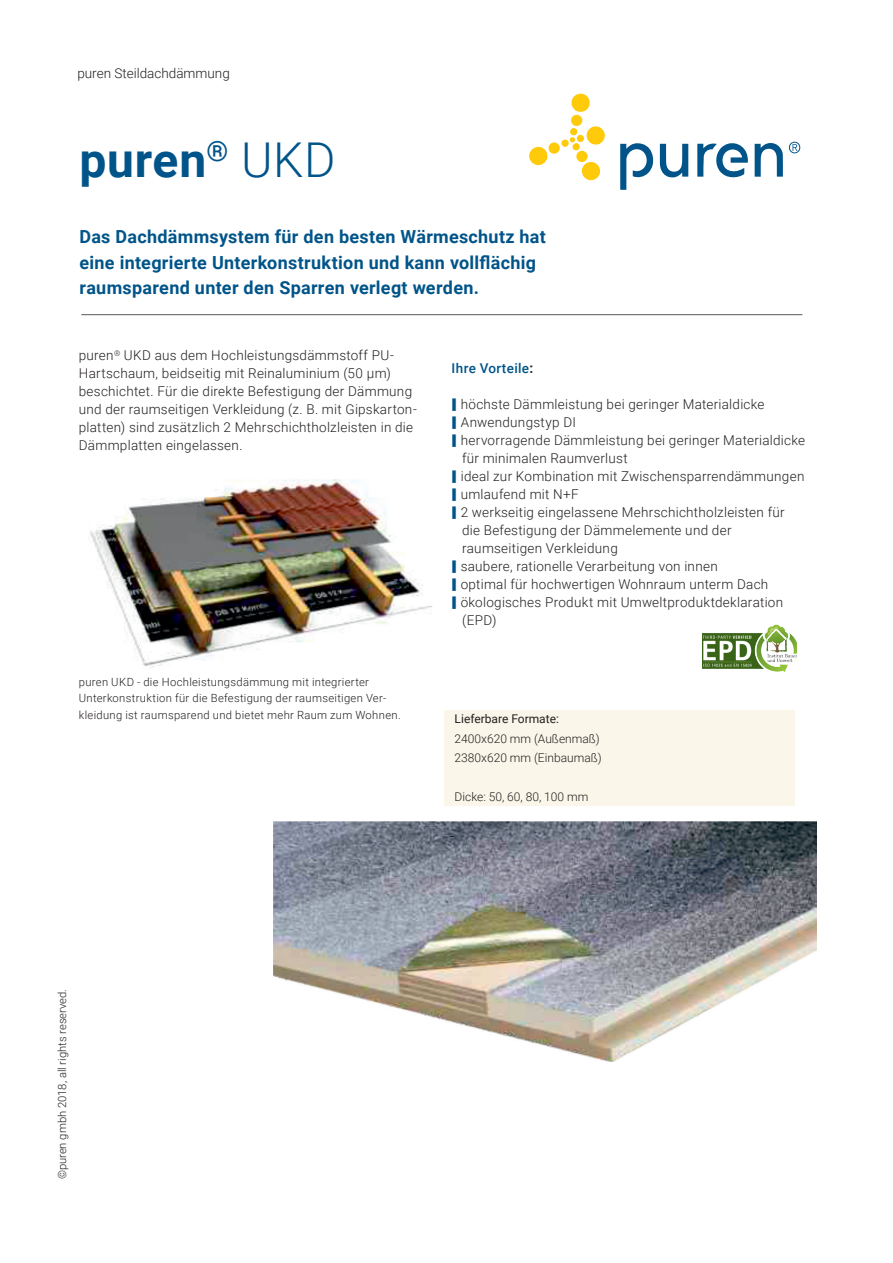
<style>
.page{position:relative;width:893px;height:1263px;background:#fff}
.page>*{position:absolute;margin:0;border:0;box-sizing:border-box;transform-origin:0 0}
.t1{font:700 48px "Roboto";letter-spacing:.015em;color:#005489}
.t2{font:700 18px/25.5px "Roboto";letter-spacing:.015em;color:#005489}
.t3{font:300 13.5px/18px "Roboto";letter-spacing:.02em;color:#231f20}
.t4{font:300 13.5px "Roboto";color:#231f20}
.t5{font:500 13.5px "Roboto";letter-spacing:.025em;color:#005489}
.t6{font:300 12px/19.5px "Roboto";color:#231f20}
.t7{font:12px "Roboto";color:#231f20}
.t8{font:300 11.25px/16.5px "Roboto";letter-spacing:.025em;color:#231f20}
.t9{font:300 11.25px "Roboto";color:#231f20}
.s1{font-weight:300}
.s2{font-weight:700;color:#231f20}
</style>
<div class="page">
<img style="left:90px;top:479px;width:342px;height:189px">
<img style="left:273px;top:821px;width:543px;height:240px">
<div style="left:444px;top:710px;width:350px;height:96px;background:#faf6e9"></div>
<hr style="left:81px;top:314px;width:721px;height:1px;background:#57585a">
<svg style="left:789px;top:142px;width:11px;height:11px"></svg>
<svg style="left:660px;top:144px;width:28px;height:34px"></svg>
<svg style="left:755px;top:143px;width:28px;height:34px"></svg>
<svg style="left:697px;top:143px;width:51px;height:35px"></svg>
<svg style="left:620px;top:143px;width:34px;height:47px"></svg>
<svg style="left:529px;top:94px;width:76px;height:87px"></svg>
<img style="left:702px;top:624px;width:94px;height:48px">
<p class="t4" style="left:77px;top:64px;width:154px">puren Steildachdämmung</p>
<h1 class="t1" style="left:80px;top:127px;width:258px">puren<sup>®</sup> <span class="s1">UKD</span></h1>
<h2 class="t2" style="left:80px;top:223px;width:468px">Das Dachdämmsystem für den besten Wärmeschutz hat eine integrierte Unterkonstruktion und kann vollflächig raumsparend unter den Sparren verlegt werden.</h2>
<p class="t3" style="left:79px;top:346px;width:340px">puren<sup>®</sup> UKD aus dem Hochleistungsdämmstoff PU-Hartschaum, beidseitig mit Reinaluminium (50 µm) beschichtet. Für die direkte Befestigung der Dämmung und der raumseitigen Verkleidung (z. B. mit Gipskarton&shy;platten) sind zusätzlich 2 Mehrschichtholzleisten in die Dämmplatten eingelassen.</p>
<p class="t8" style="left:79px;top:673px;width:323px">puren UKD - die Hochleistungsdämmung mit integrierter<br>Unterkonstruktion für die Befestigung der raumseitigen Ver&shy;kleidung ist raumsparend und bietet mehr Raum zum Wohnen.</p>
<p class="t5" style="left:452px;top:359px;width:83px">Ihre Vorteile<span class="s2">:</span></p>
<p class="t3" style="left:461px;top:395px;width:346px">höchste Dämmleistung bei geringer Materialdicke Anwendungstyp DI<br>hervorragende Dämmleistung bei geringer Materialdicke für minimalen Raumverlust<br>ideal zur Kombination mit Zwischensparrendämmungen umlaufend mit N+F<br>2 werkseitig eingelassene Mehrschichtholzleisten für die Befestigung der Dämmelemente und der raumseitigen Verkleidung<br>saubere, rationelle Verarbeitung von innen<br>optimal für hochwertigen Wohnraum unterm Dach ökologisches Produkt mit Umweltproduktdeklaration (EPD)</p>
<p class="t7" style="left:455px;top:710px;width:106px">Lieferbare Formate:</p>
<p class="t6" style="left:455px;top:728px;width:149px">2400x620 mm (Außenmaß)<br>2380x620 mm (Einbaumaß)</p>
<p class="t6" style="left:455px;top:787px;width:135px">Dicke: 50, 60, 80, 100 mm</p>
<p class="t9" style="left:54px;top:1179px;width:192px;rotate:-90deg">©puren gmbh 2018, all rights reserved.</p>
</div>
